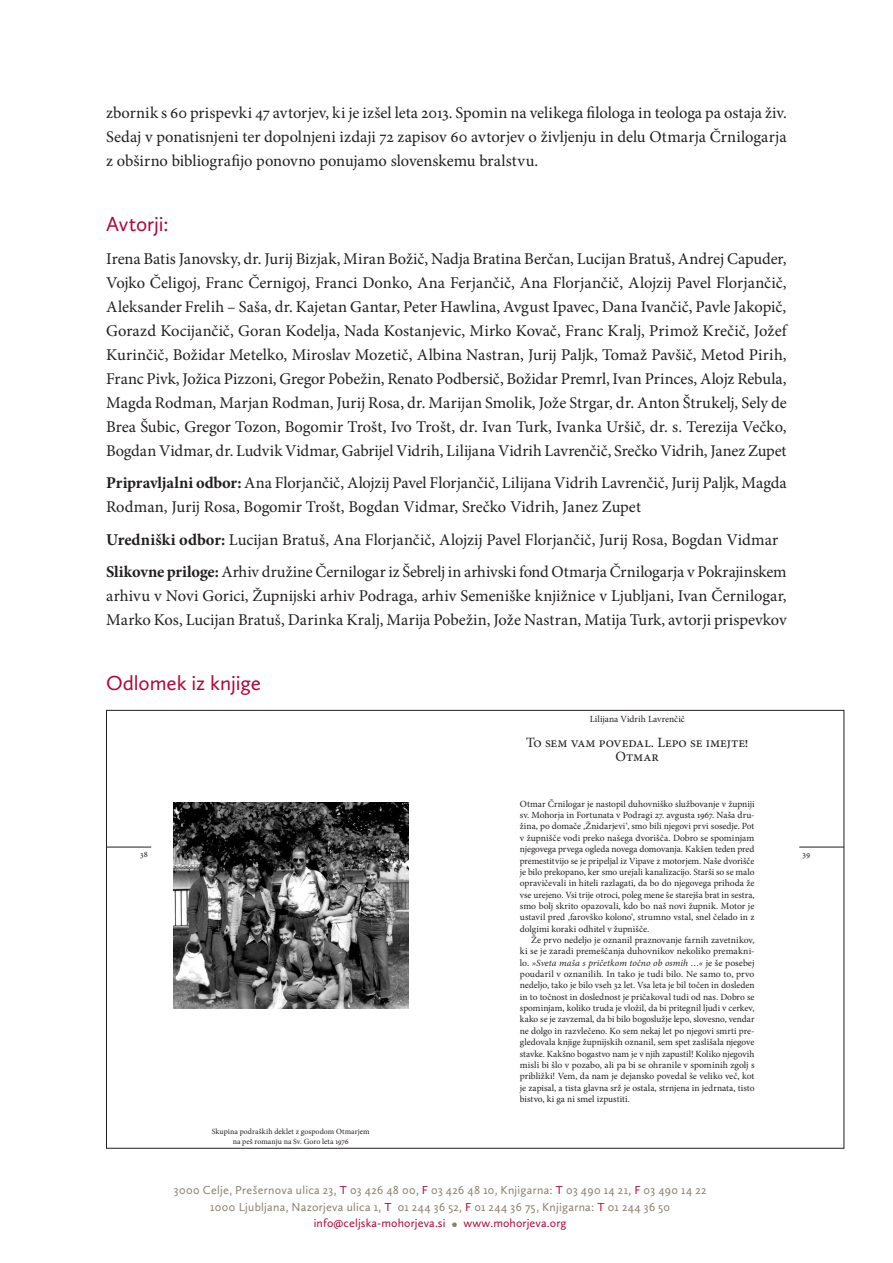
<style>
.page{position:relative;width:893px;height:1263px;background:#fff}
.page>*{position:absolute;margin:0;border:0;box-sizing:border-box;transform-origin:0 0}
.zivljenjepis{font:21px "Calluna Sans";letter-spacing:-.005em;color:#b30437}
.besedilo{font:16.5px/24px "Minion Pro";letter-spacing:-.005em;color:#231f20;text-align:justify}
.t1{font:14.25px/14.2px "Minion Pro";color:#231f20;text-align:center}
.besedilo-2{font:12px "Calluna Sans";letter-spacing:.025em;color:#887f6f}
.t2{font:12px "Calluna Sans";letter-spacing:.01em;color:#b30437}
.t3{font:9.45px "Minion Pro";letter-spacing:-.005em;color:#231f20}
.t4{font:9.45px "Minion Pro";letter-spacing:.015em;color:#231f20}
.t5{font:italic 9.45px "Minion Pro";letter-spacing:.005em;color:#231f20}
.t6{font:8.7px "Minion Pro";color:#231f20}
.t7{font:7.95px/9.4px "Minion Pro";letter-spacing:.005em;color:#231f20;text-align:center}
.s1{font-weight:700}
.s2{font-style:normal}
.s3{color:#b30437}
.s4{font-size:16.5px;color:#887f6f}
</style>
<div class="page">
<img style="left:173px;top:802px;width:235px;height:207px">
<hr style="left:799px;top:847px;width:45px;height:1px;background:#231f20">
<hr style="left:106px;top:847px;width:45px;height:1px;background:#231f20">
<p class="besedilo" style="left:106px;top:101px;width:682px">zbornik s 60 prispevki 47 avtorjev, ki je izšel leta 2013. Spomin na velikega filologa in teologa pa ostaja živ.<br>Sedaj v ponatisnjeni ter dopolnjeni izdaji 72 zapisov 60 avtorjev o življenju in delu Otmarja Črnilogarja z obširno bibliografijo ponovno ponujamo slovenskemu bralstvu.</p>
<p class="zivljenjepis" style="left:106px;top:212px;width:64px">Avtorji:</p>
<p class="besedilo" style="left:106px;top:247px;width:682px">Irena Batis Janovsky, dr. Jurij Bizjak, Miran Božič, Nadja Bratina Berčan, Lucijan Bratuš, Andrej Capuder, Vojko Čeligoj, Franc Černigoj, Franci Donko, Ana Ferjančič, Ana Florjančič, Alojzij Pavel Florjančič, Aleksander Frelih – Saša, dr. Kajetan Gantar, Peter Hawlina, Avgust Ipavec, Dana Ivančič, Pavle Jakopič, Gorazd Kocijančič, Goran Kodelja, Nada Kostanjevic, Mirko Kovač, Franc Kralj, Primož Krečič, Jožef Kurinčič, Božidar Metelko, Miroslav Mozetič, Albina Nastran, Jurij Paljk, Tomaž Pavšič, Metod Pirih, Franc Pivk, Jožica Pizzoni, Gregor Pobežin, Renato Podbersič, Božidar Premrl, Ivan Princes, Alojz Rebula, Magda Rodman, Marjan Rodman, Jurij Rosa, dr. Marijan Smolik, Jože Strgar, dr. Anton Štrukelj, Sely de Brea Šubic, Gregor Tozon, Bogomir Trošt, Ivo Trošt, dr. Ivan Turk, Ivanka Uršič, dr. s. Terezija Večko, Bogdan Vidmar, dr. Ludvik Vidmar, Gabrijel Vidrih, Lilijana Vidrih Lavrenčič, Srečko Vidrih, Janez Zupet</p>
<p class="besedilo" style="left:106px;top:471px;width:682px"><span class="s1">Pripravljalni odbor:</span> Ana Florjančič, Alojzij Pavel Florjančič, Lilijana Vidrih Lavrenčič, Jurij Paljk, Magda<br>Rodman, Jurij Rosa, Bogomir Trošt, Bogdan Vidmar, Srečko Vidrih, Janez Zupet</p>
<p class="besedilo" style="left:106px;top:528px;width:674px"><span class="s1">Uredniški odbor:</span> Lucijan Bratuš, Ana Florjančič, Alojzij Pavel Florjančič, Jurij Rosa, Bogdan Vidmar</p>
<p class="besedilo" style="left:106px;top:560px;width:682px"><span class="s1">Slikovne priloge:</span> Arhiv družine Černilogar iz Šebrelj in arhivski fond Otmarja Črnilogarja v Pokrajinskem arhivu v Novi Gorici, Župnijski arhiv Podraga, arhiv Semeniške knjižnice v Ljubljani, Ivan Černilogar, Marko Kos, Lucijan Bratuš, Darinka Kralj, Marija Pobežin, Jože Nastran, Matija Turk, avtorji prispevkov</p>
<p class="zivljenjepis" style="left:106px;top:671px;width:156px">Odlomek iz knjige</p>
<p class="t3" style="left:590px;top:712px;width:97px">Lilijana Vidrih Lavrenčič</p>
<p class="t1" style="left:526px;top:735px;width:224px">To sem vam povedal. Lepo se imejte!<br>Otmar</p>
<p class="t3" style="left:520px;top:797px;width:236px">Otmar Črnilogar je nastopil duhovniško službovanje v župniji</p>
<p class="t3" style="left:520px;top:809px;width:236px">sv. Mohorja in Fortunata v Podragi 27. avgusta 1967. Naša dru-</p>
<p class="t3" style="left:520px;top:820px;width:236px">žina, po domače ‚Žnidarjevi‘, smo bili njegovi prvi sosedje. Pot</p>
<p class="t3" style="left:520px;top:831px;width:236px">v župnišče vodi preko našega dvorišča. Dobro se spominjam</p>
<p class="t3" style="left:520px;top:843px;width:236px">njegovega prvega ogleda novega domovanja. Kakšen teden pred</p>
<p class="t3" style="left:520px;top:854px;width:236px">premestitvijo se je pripeljal iz Vipave z motorjem. Naše dvorišče</p>
<p class="t3" style="left:520px;top:865px;width:236px">je bilo prekopano, ker smo urejali kanalizacijo. Starši so se malo</p>
<p class="t3" style="left:520px;top:877px;width:236px">opravičevali in hiteli razlagati, da bo do njegovega prihoda že</p>
<p class="t3" style="left:520px;top:888px;width:236px">vse urejeno. Vsi trije otroci, poleg mene še starejša brat in sestra,</p>
<p class="t3" style="left:520px;top:899px;width:236px">smo bolj skrito opazovali, kdo bo naš novi župnik. Motor je</p>
<p class="t3" style="left:520px;top:911px;width:236px">ustavil pred ‚farovško kolono‘, strumno vstal, snel čelado in z</p>
<p class="t3" style="left:520px;top:922px;width:131px">dolgimi koraki odhitel v župnišče.</p>
<p class="t3" style="left:531px;top:934px;width:225px">Že prvo nedeljo je oznanil praznovanje farnih zavetnikov,</p>
<p class="t4" style="left:520px;top:945px;width:236px">ki se je zaradi premeščanja duhovnikov nekoliko premakni-</p>
<p class="t5" style="left:520px;top:956px;width:236px"><span class="s2">lo.</span> »Sveta maša s pričetkom točno ob osmih …« <span class="s2">je še posebej</span></p>
<p class="t3" style="left:520px;top:968px;width:236px">poudaril v oznanilih. In tako je tudi bilo. Ne samo to, prvo</p>
<p class="t3" style="left:520px;top:979px;width:236px">nedeljo, tako je bilo vseh 32 let. Vsa leta je bil točen in dosleden</p>
<p class="t3" style="left:520px;top:990px;width:236px">in to točnost in doslednost je pričakoval tudi od nas. Dobro se</p>
<p class="t3" style="left:520px;top:1002px;width:236px">spominjam, koliko truda je vložil, da bi pritegnil ljudi v cerkev,</p>
<p class="t3" style="left:520px;top:1013px;width:236px">kako se je zavzemal, da bi bilo bogoslužje lepo, slovesno, vendar</p>
<p class="t3" style="left:520px;top:1024px;width:236px">ne dolgo in razvlečeno. Ko sem nekaj let po njegovi smrti pre-</p>
<p class="t3" style="left:520px;top:1036px;width:236px">gledovala knjige župnijskih oznanil, sem spet zaslišala njegove</p>
<p class="t3" style="left:520px;top:1047px;width:236px">stavke. Kakšno bogastvo nam je v njih zapustil! Koliko njegovih</p>
<p class="t3" style="left:520px;top:1058px;width:236px">misli bi šlo v pozabo, ali pa bi se ohranile v spominih zgolj s</p>
<p class="t3" style="left:520px;top:1070px;width:236px">približki! Vem, da nam je dejansko povedal še veliko več, kot</p>
<p class="t3" style="left:520px;top:1081px;width:236px">je zapisal, a tista glavna srž je ostala, strnjena in jedrnata, tisto</p>
<p class="t3" style="left:520px;top:1092px;width:112px">bistvo, ki ga ni smel izpustiti.</p>
<p class="t6" style="left:140px;top:848px;width:9px">38</p>
<p class="t6" style="left:802px;top:848px;width:9px">39</p>
<p class="t7" style="left:212px;top:1127px;width:159px">Skupina podraških deklet z gospodom Otmarjem na peš romanju na Sv. Goro leta 1976</p>
<p class="besedilo-2" style="left:174px;top:1183px;width:534px">3000 Celje, Prešernova ulica 23, <span class="s3">T</span> 03 426 48 00, <span class="s3">F</span> 03 426 48 10, Knjigarna: <span class="s3">T</span> 03 490 14 21, <span class="s3">F</span> 03 490 14 22</p>
<p class="besedilo-2" style="left:210px;top:1199px;width:461px">1000 Ljubljana, Nazorjeva ulica 1, <span class="s3">T</span> 01 244 36 52, <span class="s3">F</span> 01 244 36 75, Knjigarna: <span class="s3">T</span> 01 244 36 50</p>
<p class="t2" style="left:314px;top:1216px;width:254px">info@celjska-mohorjeva.si <span class="s4">•</span> www.mohorjeva.org</p>
</div>
